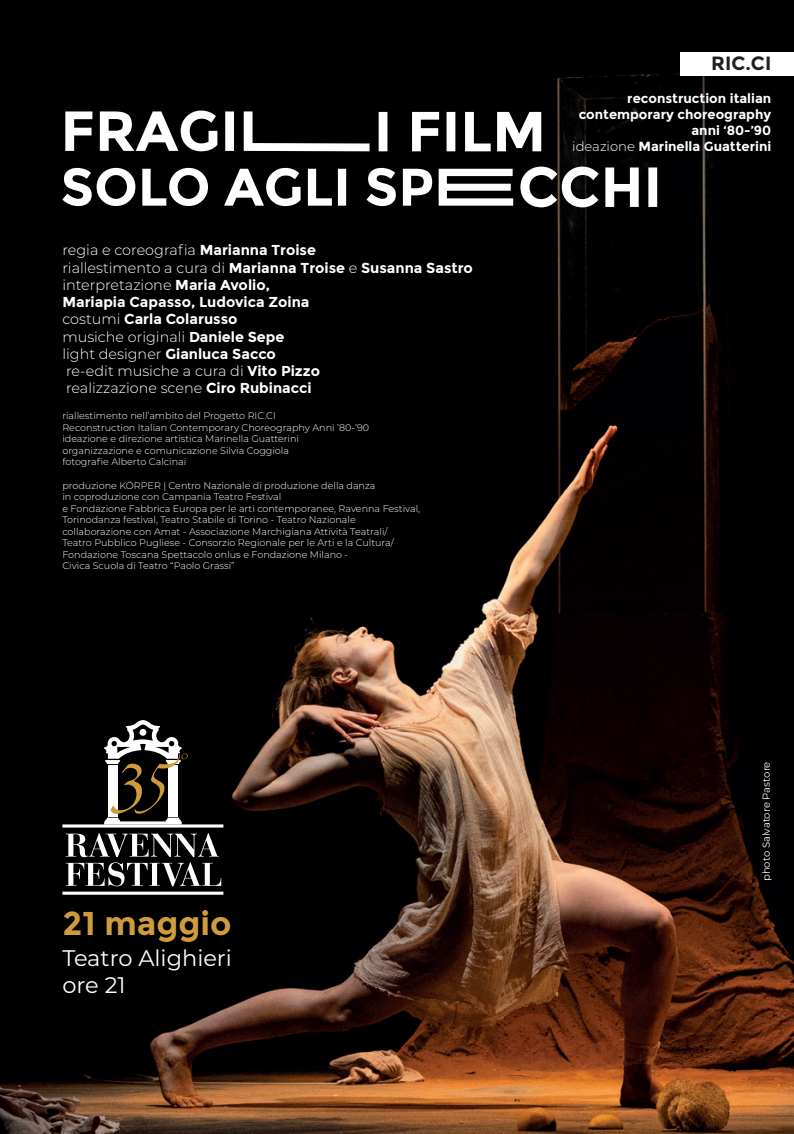
<style>
.page{position:relative;width:794px;height:1134px;background:#fff}
.page>*{position:absolute;margin:0;border:0;box-sizing:border-box;transform-origin:0 0}
.t1{font:700 33px "Montserrat";color:#cf9b3d}
.t2{font:22.48px/27px "Montserrat";color:#fff}
.t3{font:700 19.2px "Montserrat";color:#231f20}
.t4{font:700 14.4px/17.3px "Montserrat";color:#fff}
.t5{font:700 13.2px/15.8px "Montserrat";color:#fff;text-align:right}
.t6{font:10.08px "Montserrat";color:#fff}
.t7{font:300 9.6px/11.5px "Montserrat";color:#fff}
.s1{font-weight:300}
</style>
<div class="page">
<img style="left:0;top:0;width:794px;height:1134px">
<svg style="left:62px;top:892px;width:161px;height:3px"></svg>
<svg style="left:66px;top:833px;width:155px;height:53px"></svg>
<svg style="left:62px;top:720px;width:161px;height:107px"></svg>
<svg style="left:65px;top:111px;width:304px;height:40px"></svg>
<svg style="left:62px;top:168px;width:451px;height:38px"></svg>
<svg style="left:379px;top:112px;width:162px;height:39px"></svg>
<svg style="left:520px;top:167px;width:137px;height:40px"></svg>
<div style="left:680px;top:52px;width:114px;height:23px;background:#fff"></div>
<p class="t4" style="left:62px;top:242px;width:412px"><span class="s1">regia e coreografia</span> Marianna Troise<br><span class="s1">riallestimento a cura di</span> Marianna Troise <span class="s1">e</span> Susanna Sastro <span class="s1">interpretazione</span> Maria Avolio,<br>Mariapia Capasso, Ludovica Zoina<br><span class="s1">costumi</span> Carla Colarusso<br><span class="s1">musiche originali</span> Daniele Sepe<br><span class="s1">light designer</span> Gianluca Sacco<br><span class="s1">re-edit musiche a cura di</span> Vito Pizzo<br><span class="s1">realizzazione scene</span> Ciro Rubinacci</p>
<p class="t7" style="left:62px;top:410px;width:308px">riallestimento nell’ambito del Progetto RIC.CI<br>Reconstruction Italian Contemporary Choreography Anni ’80-’90 ideazione e direzione artistica Marinella Guatterini organizzazione e comunicazione Silvia Coggiola<br>fotografie Alberto Calcinai</p>
<p class="t7" style="left:62px;top:479px;width:359px">produzione KÖRPER | Centro Nazionale di produzione della danza<br>in coproduzione con Campania Teatro Festival<br>e Fondazione Fabbrica Europa per le arti contemporanee, Ravenna Festival, Torinodanza festival, Teatro Stabile di Torino - Teatro Nazionale collaborazione con Amat - Associazione Marchigiana Attività Teatrali/<br>Teatro Pubblico Pugliese - Consorzio Regionale per le Arti e la Cultura/ Fondazione Toscana Spettacolo onlus e Fondazione Milano -<br>Civica Scuola di Teatro “Paolo Grassi”</p>
<h1 class="t1" style="left:62px;top:904px;width:171px">21 maggio</h1>
<h2 class="t2" style="left:62px;top:944px;width:171px">Teatro Alighieri ore 21</h2>
<h3 class="t3" style="left:711px;top:52px;width:62px">RIC.CI</h3>
<h3 class="t5" style="left:572px;top:91px;width:200px">reconstruction italian contemporary choreography anni ‘80-’90<br><span class="s1">ideazione</span> Marinella Guatterini</h3>
<p class="t6" style="left:759px;top:881px;width:121px;rotate:-90deg">photo Salvatore Pastore</p>
</div>
